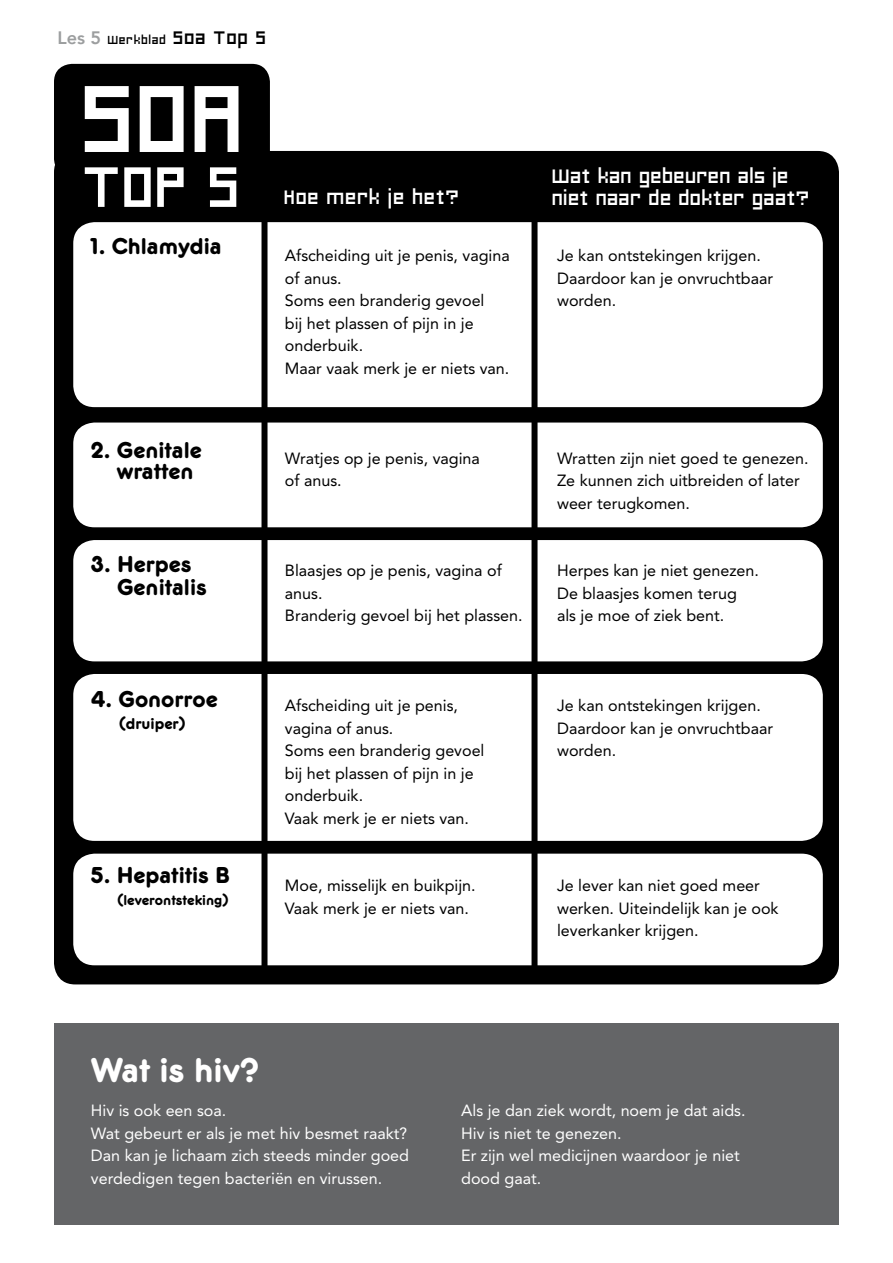
<style>
.page{position:relative;width:893px;height:1263px;background:#fff}
.page>*{position:absolute;margin:0;border:0;box-sizing:border-box;transform-origin:0 0}
.t1{font:109.8px "Charriot Deluxe";color:#fff}
.t2{font:65.85px "Charriot Deluxe";color:#fff}
.t3{font:36px "Frankfurter Medium Plain";color:#fff}
.t4{font:24px/21.3px "Frankfurter Medium Plain";color:#000}
.t5{font:22.5px/22.5px "Charriot Deluxe";letter-spacing:-.09em;color:#fff}
.t6{font:16.5px "Frankfurter Medium Plain";color:#000}
.t7{font:16.2px/22.5px "Avenir";color:#000}
.t8{font:16.2px/22.5px "Avenir";color:#fff}
.t9{font:15px "Frankfurter Medium Plain";color:#000}
.t10{font:13.5px "Charriot Deluxe";letter-spacing:-.055em;color:#000}
.s1{font-family:"Avenir";font-weight:800;font-size:18px;color:#9c9e9f}
.s2{font-size:21px}
</style>
<div class="page">
<div style="left:54px;top:64px;width:216px;height:113px;background:#000;border-radius:18px"></div>
<div style="left:54px;top:151px;width:785px;height:833px;background:#000;border-radius:21px"></div>
<div style="left:73px;top:222px;width:750px;height:185px;background:#fff;border-radius:21px"></div>
<div style="left:73px;top:422px;width:750px;height:105px;background:#fff;border-radius:21px"></div>
<div style="left:73px;top:540px;width:750px;height:121px;background:#fff;border-radius:21px"></div>
<div style="left:73px;top:854px;width:750px;height:111px;background:#fff;border-radius:21px"></div>
<div style="left:73px;top:674px;width:750px;height:167px;background:#fff;border-radius:21px"></div>
<div style="left:54px;top:1023px;width:785px;height:202px;background:#646567"></div>
<div style="left:531px;top:206px;width:6px;height:770px;background:#000"></div>
<div style="left:261px;top:206px;width:6px;height:770px;background:#000"></div>
<p class="t10" style="left:57px;top:27px;width:213px"><span class="s1">Les 5</span> Werkblad <span class="s2">Soa Top 5</span></p>
<h1 class="t1" style="left:85px;top:11px;width:177px">SOA</h1>
<h2 class="t2" style="left:85px;top:123px;width:166px">TOP 5</h2>
<h3 class="t4" style="left:91px;top:235px;width:132px">1. Chlamydia</h3>
<h3 class="t5" style="left:285px;top:181px;width:179px">Hoe merk je het?</h3>
<p class="t7" style="left:285px;top:244px;width:226px">Afscheiding uit je penis, vagina of anus.<br>Soms een branderig gevoel<br>bij het plassen of pijn in je onderbuik.<br>Maar vaak merk je er niets van.</p>
<h3 class="t4" style="left:117px;top:439px;width:86px;text-indent:-26px">2. Genitale wratten</h3>
<p class="t7" style="left:285px;top:447px;width:197px">Wratjes op je penis, vagina of anus.</p>
<h3 class="t4" style="left:117px;top:553px;width:91px;line-height:22.8px;text-indent:-26px">3. Herpes<br>Genitalis</h3>
<h3 class="t4" style="left:91px;top:688px;width:128px">4. Gonorroe</h3>
<p class="t6" style="left:119px;top:714px;width:69px">(druiper)</p>
<h3 class="t4" style="left:91px;top:864px;width:140px">5. Hepatitis B</h3>
<p class="t9" style="left:117px;top:891px;width:114px">(leverontsteking)</p>
<p class="t7" style="left:285px;top:559px;width:239px">Blaasjes op je penis, vagina of anus.<br>Branderig gevoel bij het plassen.</p>
<p class="t7" style="left:285px;top:694px;width:201px">Afscheiding uit je penis, vagina of anus.<br>Soms een branderig gevoel bij het plassen of pijn in je onderbuik.<br>Vaak merk je er niets van.</p>
<p class="t7" style="left:285px;top:874px;width:192px">Moe, misselijk en buikpijn.<br>Vaak merk je er niets van.</p>
<h3 class="t5" style="left:553px;top:159px;width:261px">Wat kan gebeuren als je niet naar de dokter gaat?</h3>
<p class="t7" style="left:557px;top:244px;width:218px">Je kan ontstekingen krijgen.<br>Daardoor kan je onvruchtbaar worden.</p>
<p class="t7" style="left:557px;top:447px;width:253px">Wratten zijn niet goed te genezen.<br>Ze kunnen zich uitbreiden of later weer terugkomen.</p>
<p class="t7" style="left:557px;top:559px;width:203px">Herpes kan je niet genezen.<br>De blaasjes komen terug als je moe of ziek bent.</p>
<p class="t7" style="left:557px;top:694px;width:218px">Je kan ontstekingen krijgen.<br>Daardoor kan je onvruchtbaar worden.</p>
<p class="t7" style="left:557px;top:874px;width:223px">Je lever kan niet goed meer werken. Uiteindelijk kan je ook leverkanker krijgen.</p>
<h3 class="t3" style="left:91px;top:1048px;width:170px">Wat is hiv?</h3>
<p class="t8" style="left:91px;top:1099px;width:320px">Hiv is ook een soa.<br>Wat gebeurt er als je met hiv besmet raakt?<br>Dan kan je lichaam zich steeds minder goed verdedigen tegen bacteriën en virussen.</p>
<p class="t8" style="left:461px;top:1099px;width:286px">Als je dan ziek wordt, noem je dat aids.<br>Hiv is niet te genezen.<br>Er zijn wel medicijnen waardoor je niet dood gaat.</p>
</div>
